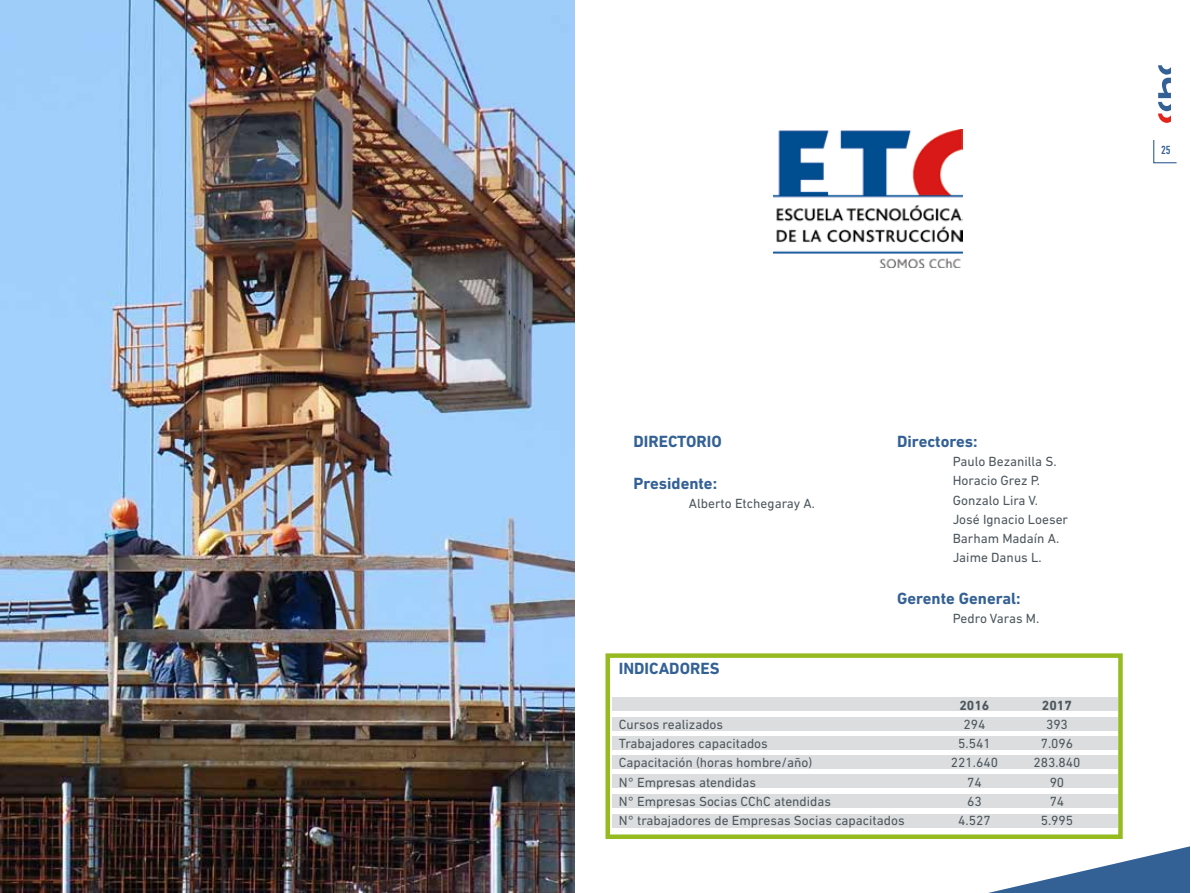
<style>
.page{position:relative;width:1191px;height:893px;background:#fff}
.page>*{position:absolute;margin:0;border:0;box-sizing:border-box;transform-origin:0 0}
.t1{font:700 16.5px "DIN Next LT Pro";color:#346195}
.t2{font:13.5px/19.2px "DIN Next LT Pro";color:#4c565c}
.t3{font:700 13.5px "DIN Next LT Pro";color:#4c565c}
.t4{font:500 condensed 12px "DIN Next LT Pro";color:#346195}
</style>
<div class="page">
<svg style="left:1158px;top:65px;width:13px;height:58px"></svg>
<svg style="left:1153px;top:140px;width:24px;height:24px"></svg>
<svg style="left:988px;top:846px;width:202px;height:47px"></svg>
<img style="left:773px;top:130px;width:189px;height:138px">
<div style="left:612px;top:814px;width:505px;height:13px;background:#dbddde"></div>
<div style="left:612px;top:794px;width:505px;height:13px;background:#dbddde"></div>
<div style="left:612px;top:774px;width:505px;height:14px;background:#dbddde"></div>
<div style="left:612px;top:755px;width:505px;height:14px;background:#dbddde"></div>
<div style="left:612px;top:736px;width:505px;height:14px;background:#dbddde"></div>
<div style="left:612px;top:717px;width:505px;height:13px;background:#dbddde"></div>
<div style="left:612px;top:698px;width:505px;height:13px;background:#dbddde"></div>
<div style="left:605px;top:653px;width:517px;height:186px;border:4px solid #95bb20"></div>
<img style="left:0;top:0;width:574px;height:893px">
<p class="t4" style="left:1161px;top:143px;width:11px">25</p>
<p class="t1" style="left:633px;top:432px;width:90px">DIRECTORIO</p>
<p class="t1" style="left:633px;top:474px;width:85px">Presidente:</p>
<p class="t2" style="left:689px;top:494px;width:128px">Alberto Etchegaray A.</p>
<p class="t1" style="left:619px;top:658px;width:102px">INDICADORES</p>
<p class="t1" style="left:897px;top:432px;width:82px">Directores:</p>
<p class="t2" style="left:952px;top:452px;width:117px">Paulo Bezanilla S.<br>Horacio Grez P.<br>Gonzalo Lira V.<br>José Ignacio Loeser<br>Barham Madaín A.<br>Jaime Danus L.</p>
<p class="t1" style="left:897px;top:589px;width:125px">Gerente General:</p>
<p class="t2" style="left:952px;top:609px;width:88px">Pedro Varas M.</p>
<p class="t3" style="left:959px;top:697px;width:32px">2016</p>
<p class="t3" style="left:1042px;top:697px;width:32px">2017</p>
<p class="t2" style="left:619px;top:715px;width:106px">Cursos realizados</p>
<p class="t2" style="left:963px;top:715px;width:23px">294</p>
<p class="t2" style="left:1046px;top:715px;width:23px">393</p>
<p class="t2" style="left:619px;top:734px;width:150px">Trabajadores capacitados</p>
<p class="t2" style="left:958px;top:734px;width:34px">5.541</p>
<p class="t2" style="left:1040px;top:734px;width:34px">7.096</p>
<p class="t2" style="left:619px;top:753px;width:195px">Capacitación (horas hombre/año)</p>
<p class="t2" style="left:951px;top:753px;width:49px">221.640</p>
<p class="t2" style="left:1033px;top:753px;width:49px">283.840</p>
<p class="t2" style="left:619px;top:772px;width:139px">N° Empresas atendidas</p>
<p class="t2" style="left:967px;top:772px;width:16px">74</p>
<p class="t2" style="left:1049px;top:772px;width:16px">90</p>
<p class="t2" style="left:619px;top:791px;width:214px">N° Empresas Socias CChC atendidas</p>
<p class="t2" style="left:967px;top:791px;width:16px">63</p>
<p class="t2" style="left:1049px;top:791px;width:16px">74</p>
<p class="t2" style="left:619px;top:811px;width:287px">N° trabajadores de Empresas Socias capacitados</p>
<p class="t2" style="left:958px;top:811px;width:34px">4.527</p>
<p class="t2" style="left:1040px;top:811px;width:34px">5.995</p>
</div>
